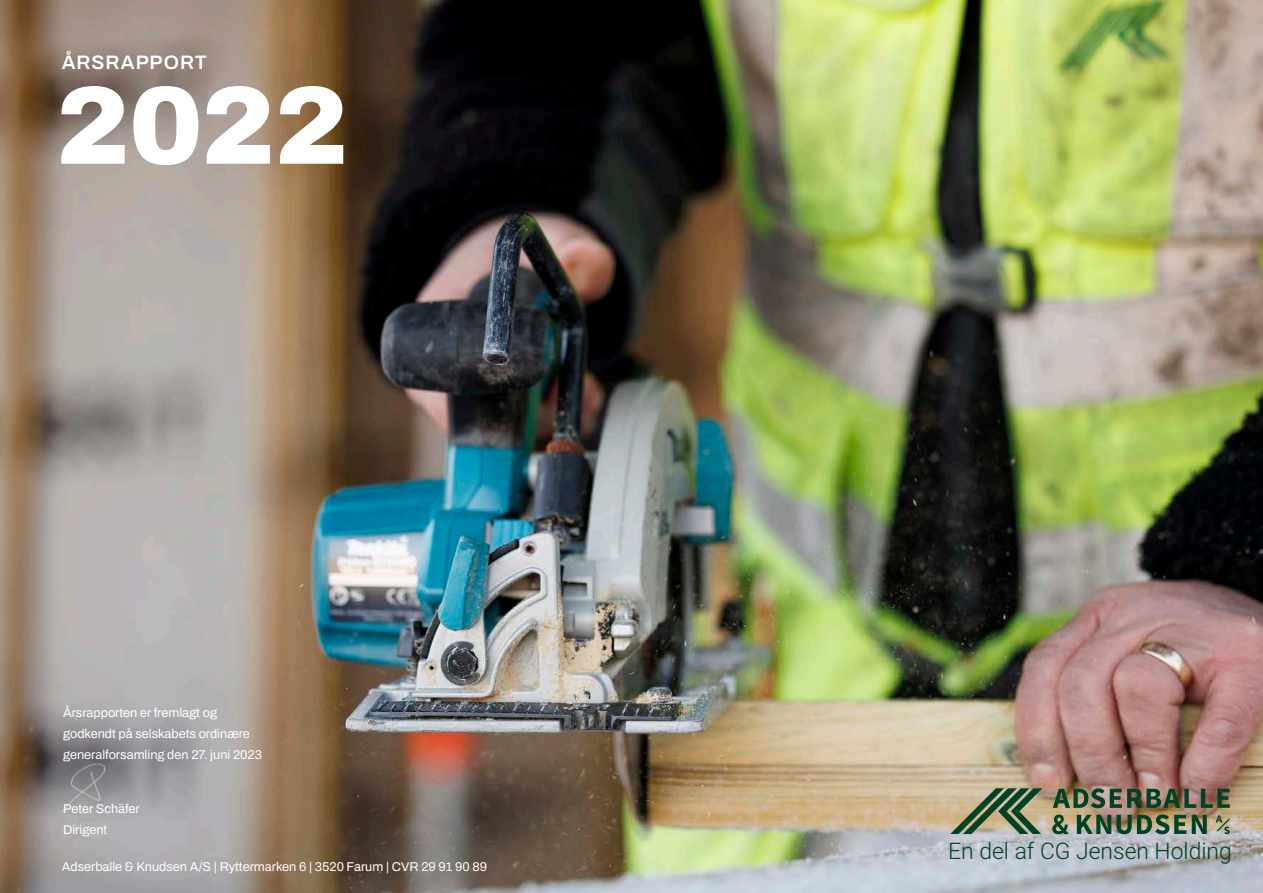
<style>
.page{position:relative;width:1263px;height:893px;background:#fff}
.page>*{position:absolute;margin:0;border:0;box-sizing:border-box;transform-origin:0 0}
.Manchet{font:900 111px "Archivo";color:#fff}
.t1{font:300 22.95px "Roboto";color:#004224}
.Manchet-2{font:600 19.5px "Archivo";letter-spacing:.05em;color:#fff}
.G1{font:600 12.75px/21px "Archivo";color:#fff}
</style>
<div class="page">
<img style="left:0;top:0;width:1263px;height:893px">
<svg style="left:950px;top:788px;width:92px;height:46px;background:#818d6e"></svg>
<svg style="left:1216px;top:815px;width:14px;height:19px"></svg>
<img style="left:1053px;top:788px;width:177px;height:20px">
<svg style="left:1077px;top:814px;width:109px;height:20px;background:#5f7458"></svg>
<svg style="left:1192px;top:815px;width:15px;height:19px"></svg>
<svg style="left:1052px;top:814px;width:16px;height:20px"></svg>
<img style="left:38px;top:735px;width:111px;height:108px">
<p class="Manchet-2" style="left:62px;top:47px;width:147px">ÅRSRAPPORT</p>
<p class="Manchet" style="left:56px;top:57px;width:294px">2022</p>
<p class="G1" style="left:63px;top:702px;width:201px">Årsrapporten er fremlagt og godkendt på selskabets ordinære generalforsamling den 27. juni 2023</p>
<p class="G1" style="left:63px;top:798px;width:78px">Peter Schäfer<br>Dirigent</p>
<p class="G1" style="left:62px;top:856px;width:427px">Adserballe &amp; Knudsen A/S | Ryttermarken 6 | 3520 Farum | CVR 29 91 90 89</p>
<p class="t1" style="left:948px;top:835px;width:285px">En del af CG Jensen Holding</p>
</div>
